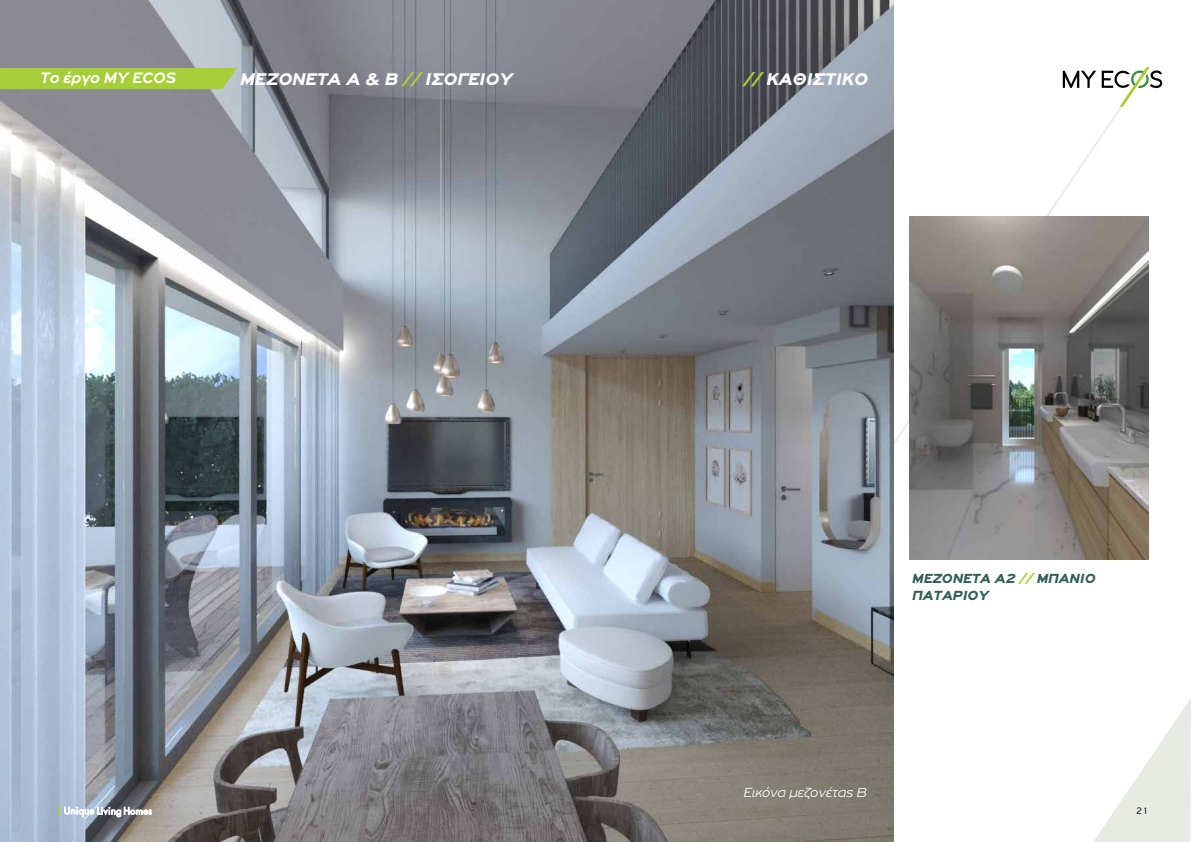
<style>
.page{position:relative;width:1191px;height:842px;background:#fff}
.page>*{position:absolute;margin:0;border:0;box-sizing:border-box;transform-origin:0 0}
.t1{font:italic 900 18px "PF Highway Gothic Ext";color:#fff}
.t2{font:italic 700 16.1px "PF Highway Gothic Ext";letter-spacing:-.01em;color:#fff}
.t3{font:italic 900 14px/16.8px "PF Highway Gothic Ext";color:#325e54}
.t4{font:italic 300 14px "PF Highway Gothic Ext";color:#fff}
.t5{font:italic 700 14px "PF Highway Gothic Ext";letter-spacing:-.01em;color:#fff}
.t6{font:300 10px "PF Highway Sans Pro";color:#000}
.s1{color:#a6ce39}
</style>
<div class="page">
<svg style="left:1124px;top:698px;width:67px;height:144px"></svg>
<svg style="left:893px;top:103px;width:231px;height:739px"></svg>
<svg style="left:1062px;top:67px;width:100px;height:44px"></svg>
<img style="left:0;top:0;width:893px;height:842px">
<img style="left:909px;top:217px;width:239px;height:343px">
<div style="left:0;top:68px;width:237px;height:21px;background:#a6ce39"></div>
<svg style="left:58px;top:805px;width:94px;height:12px"></svg>
<p class="t2" style="left:40px;top:69px;width:138px">To έργο ΜΥ ΕCOS</p>
<p class="t5" style="left:43px;top:71px;width:134px">Το project MY ECOS</p>
<p class="t1" style="left:240px;top:70px;width:274px">ΜΕΖΟΝΈΤΑ Α &amp; Β <span class="s1">//</span> ΙΣΟΓΕΊΟΥ</p>
<p class="t1" style="left:744px;top:70px;width:125px"><span class="s1">//</span> ΚΑΘΙΣΤΙΚΟ</p>
<p class="t3" style="left:912px;top:570px;width:185px">ΜΕΖΟΝΕΤΑ Α2 <span class="s1">//</span> MΠΑΝΙΟ<br>ΠΑΤΑΡΙΟΥ</p>
<p class="t4" style="left:744px;top:785px;width:124px">Εικόνα μεζονέτας Β</p>
<p class="t6" style="left:1136px;top:804px;width:14px">21</p>
</div>
